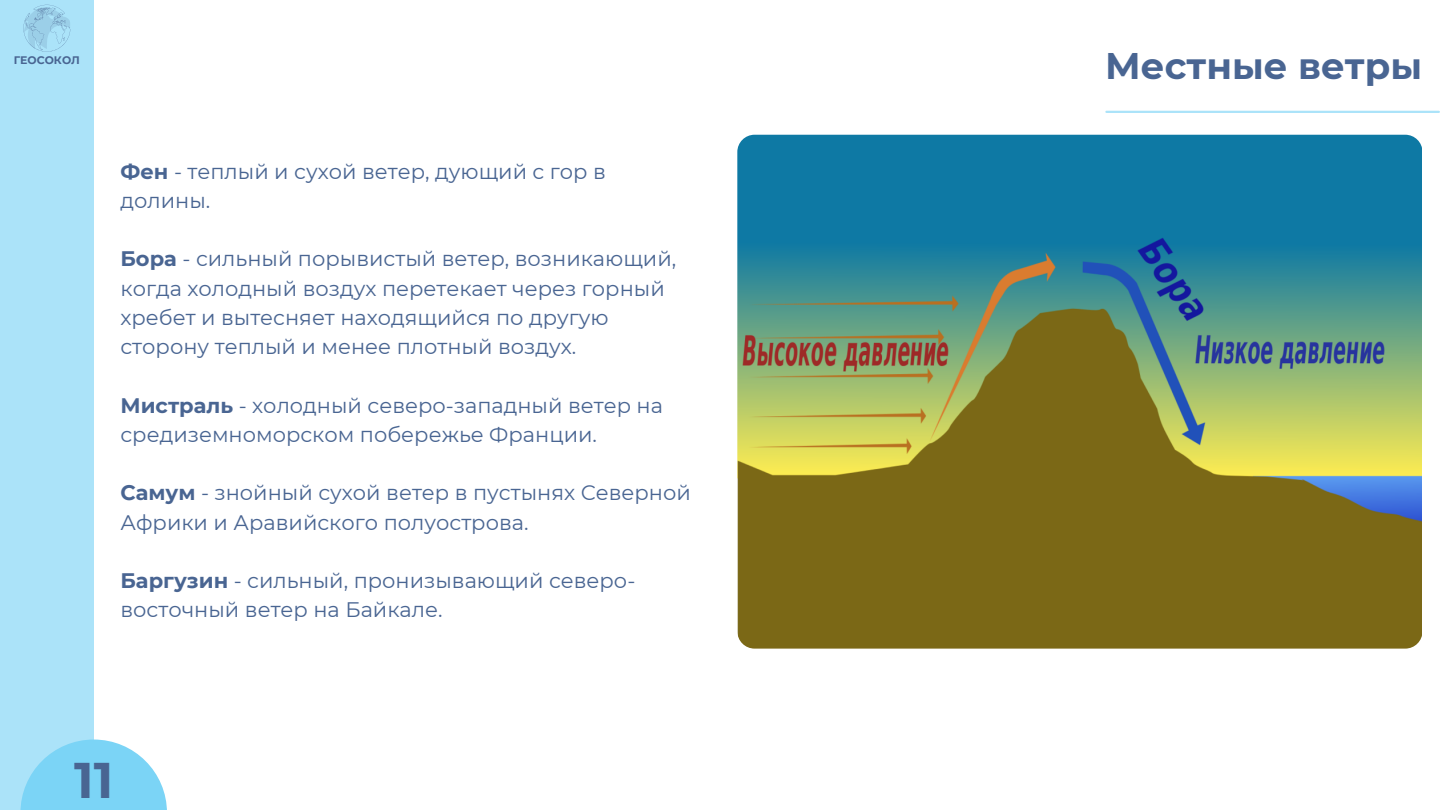
<style>
.page{position:relative;width:1440px;height:810px;background:#fff}
.page>*{position:absolute;margin:0;border:0;box-sizing:border-box;transform-origin:0 0}
.t1{font:700 50px "Montserrat";color:#496592}
.t2{font:700 37px "Montserrat";color:#496592}
.t3{font:21px/29.2px "Montserrat";color:#496592}
.t4{font:700 10.9px "Montserrat";color:#496592}
.s1{font-weight:700}
</style>
<div class="page">
<div style="left:0;top:0;width:94px;height:810px;background:#abe3f9"></div>
<hr style="left:1106px;top:111px;width:333px;height:2px;background:#abe3f9">
<svg style="left:20px;top:740px;width:147px;height:70px;fill:#7bd4f6"></svg>
<svg style="left:23px;top:5px;width:47px;height:47px"></svg>
<img style="left:737px;top:135px;width:685px;height:514px;border-radius:17px">
<p class="t4" style="left:14px;top:53px;width:68px">ГЕОСОКОЛ</p>
<p class="t2" style="left:1105px;top:44px;width:318px">Местные ветры</p>
<p class="t3" style="left:120px;top:157px;width:487px"><span class="s1">Фен</span> - теплый и сухой ветер, дующий с гор в долины.</p>
<p class="t3" style="left:120px;top:244px;width:557px"><span class="s1">Бора</span> - сильный порывистый ветер, возникающий, когда холодный воздух перетекает через горный хребет и вытесняет находящийся по другую сторону теплый и менее плотный воздух.</p>
<p class="t3" style="left:120px;top:391px;width:544px"><span class="s1">Мистраль</span> - холодный северо-западный ветер на средиземноморском побережье Франции.</p>
<p class="t3" style="left:120px;top:478px;width:572px"><span class="s1">Самум</span> - знойный сухой ветер в пустынях Северной<br>Африки и Аравийского полуострова.</p>
<p class="t3" style="left:120px;top:566px;width:516px"><span class="s1">Баргузин</span> - сильный, пронизывающий северо&shy;восточный ветер на Байкале.</p>
<p class="t1" style="left:74px;top:749px;width:41px">11</p>
</div>
